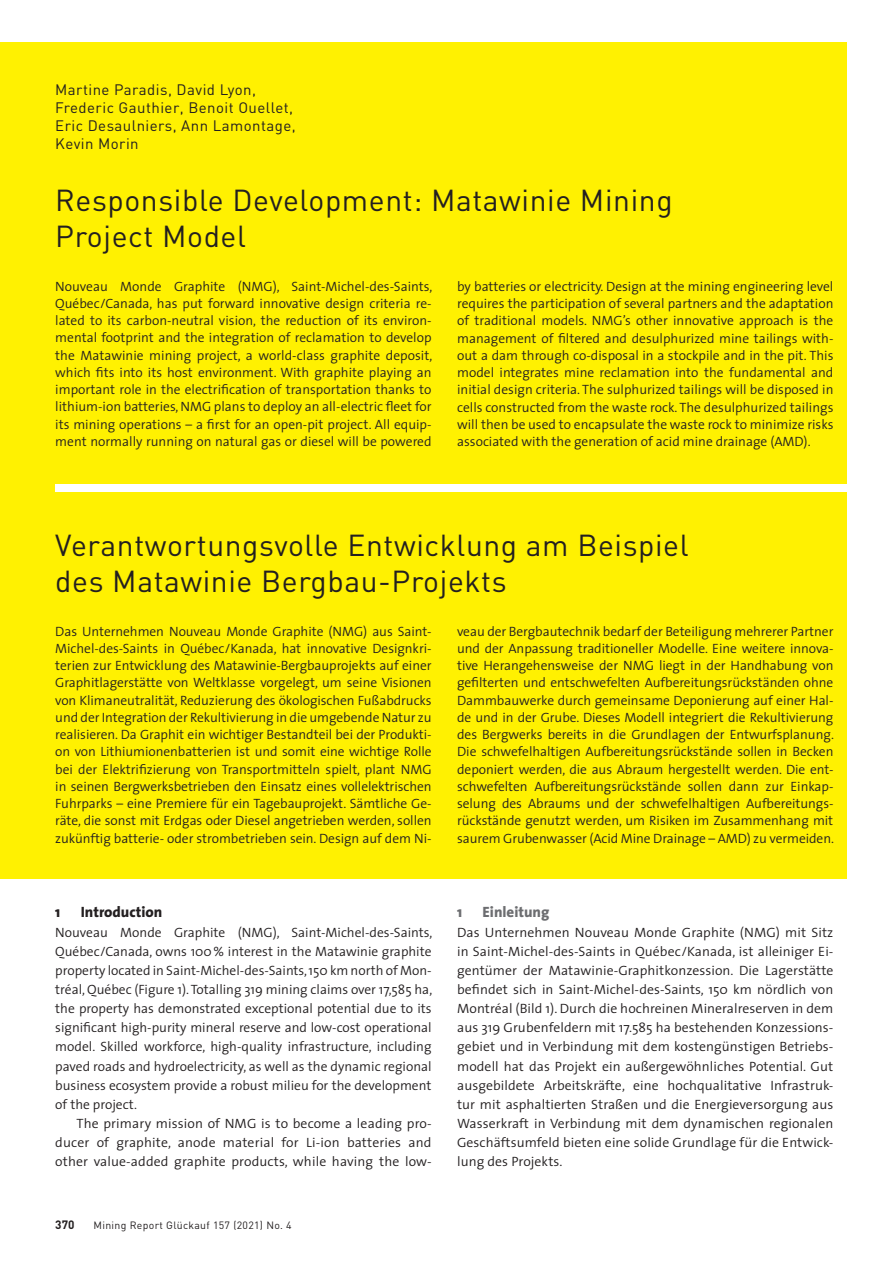
<style>
.page{position:relative;width:893px;height:1263px;background:#fff}
.page>*{position:absolute;margin:0;border:0;box-sizing:border-box;transform-origin:0 0}
.t1{font:30px/36px "DIN";letter-spacing:.02em;color:#231f20}
.t2{font:15px/18px "DIN";letter-spacing:.03em;color:#231f20}
.t3{font:800 15px "The Sans";color:#231f20}
.t4{font:800 15px "The Sans";color:#6c6d70}
.t5{font:300 13.5px/17.2px "The Sans";color:#231f20;text-align:justify}
.t6{font:700 12px "DIN";color:#231f20}
.t7{font:10.5px "DIN";letter-spacing:.03em;color:#231f20}
</style>
<div class="page">
<div style="left:0;top:43px;width:846px;height:836px;background:#fff101"></div>
<div style="left:55px;top:485px;width:821px;height:7px;background:#fff"></div>
<p class="t2" style="left:55px;top:81px;width:242px">Martine Paradis, David Lyon,<br>Frederic Gauthier, Benoit Ouellet,<br>Eric Desaulniers, Ann Lamontage,<br>Kevin Morin</p>
<h1 class="t1" style="left:55px;top:181px;width:619px">Responsible Development: Matawinie Mining<br>Project Model</h1>
<p class="t5" style="left:55px;top:277px;width:378px">Nouveau Monde Graphite (NMG), Saint-Michel-des-Saints, Québec/Canada, has put forward innovative design criteria re&shy;lated to its carbon-neutral vision, the reduction of its environ&shy;mental footprint and the integration of reclamation to develop the Matawinie mining project, a world-class graphite deposit, which fits into its host environment. With graphite playing an important role in the electrification of transportation thanks to lithium-ion batteries, NMG plans to deploy an all-electric fleet for its mining operations – a first for an open-pit project. All equip&shy;ment normally running on natural gas or diesel will be powered</p>
<p class="t5" style="left:457px;top:277px;width:378px">by batteries or electricity. Design at the mining engineering level requires the participation of several partners and the adaptation of traditional models. NMG’s other innovative approach is the management of filtered and desulphurized mine tailings with&shy;out a dam through co-disposal in a stockpile and in the pit. This model integrates mine reclamation into the fundamental and initial design criteria. The sulphurized tailings will be disposed in cells constructed from the waste rock. The desulphurized tailings will then be used to encapsulate the waste rock to minimize risks associated with the generation of acid mine drainage (AMD).</p>
<h1 class="t1" style="left:55px;top:526px;width:635px">Verantwortungsvolle Entwicklung am Beispiel des Matawinie Bergbau-Projekts</h1>
<p class="t5" style="left:55px;top:622px;width:378px">Das Unternehmen Nouveau Monde Graphite (NMG) aus Saint-Michel-des-Saints in Québec/Kanada, hat innovative Designkri&shy;terien zur Entwicklung des Matawinie-Bergbauprojekts auf einer Graphitlagerstätte von Weltklasse vorgelegt, um seine Visionen von Klimaneutralität, Reduzierung des ökologischen Fußabdrucks und der Integration der Rekultivierung in die umgebende Natur zu realisieren. Da Graphit ein wichtiger Bestandteil bei der Produkti&shy;on von Lithiumionenbatterien ist und somit eine wichtige Rolle bei der Elektrifizierung von Transportmitteln spielt, plant NMG in seinen Bergwerksbetrieben den Einsatz eines vollelektrischen Fuhrparks – eine Premiere für ein Tagebauprojekt. Sämtliche Ge&shy;räte, die sonst mit Erdgas oder Diesel angetrieben werden, sollen zukünftig batterie- oder strombetrieben sein. Design auf dem Ni-</p>
<p class="t5" style="left:457px;top:622px;width:378px">veau der Bergbautechnik bedarf der Beteiligung mehrerer Partner und der Anpassung traditioneller Modelle. Eine weitere innova&shy;tive Herangehensweise der NMG liegt in der Handhabung von gefilterten und entschwefelten Aufbereitungsrückständen ohne Dammbauwerke durch gemeinsame Deponierung auf einer Hal&shy;de und in der Grube. Dieses Modell integriert die Rekultivierung des Bergwerks bereits in die Grundlagen der Entwurfsplanung.<br>Die schwefelhaltigen Aufbereitungsrückstände sollen in Becken deponiert werden, die aus Abraum hergestellt werden. Die ent&shy;schwefelten Aufbereitungsrückstände sollen dann zur Einkap&shy;selung des Abraums und der schwefelhaltigen Aufbereitungs&shy;rückstände genutzt werden, um Risiken im Zusammenhang mit saurem Grubenwasser (Acid Mine Drainage – AMD) zu vermeiden.</p>
<p class="t3" style="left:55px;top:900px;width:7px">1</p>
<p class="t3" style="left:81px;top:900px;width:83px">Introduction</p>
<p class="t5" style="left:55px;top:922px;width:378px;line-height:19.2px">Nouveau Monde Graphite (NMG), Saint-Michel-des-Saints, Québec/Canada, owns 100% interest in the Matawinie graphite property located in Saint-Michel-des-Saints, 150 km north of Mon&shy;tréal, Québec (Figure 1). Totalling 319 mining claims over 17,585 ha, the property has demonstrated exceptional potential due to its significant high-purity mineral reserve and low-cost operational model. Skilled workforce, high-quality infrastructure, including paved roads and hydroelectricity, as well as the dynamic regional business ecosystem provide a robust milieu for the development of the project.</p>
<p class="t5" style="left:55px;top:1113px;width:378px;line-height:19.2px;text-indent:21px">The primary mission of NMG is to become a leading pro&shy;ducer of graphite, anode material for Li-ion batteries and other value-added graphite products, while having the low-</p>
<p class="t6" style="left:55px;top:1217px;width:21px">370</p>
<p class="t7" style="left:94px;top:1218px;width:200px">Mining Report Glückauf 157 (2021) No. 4</p>
<p class="t4" style="left:457px;top:900px;width:7px">1</p>
<p class="t4" style="left:483px;top:900px;width:68px">Einleitung</p>
<p class="t5" style="left:457px;top:922px;width:378px;line-height:19.2px">Das Unternehmen Nouveau Monde Graphite (NMG) mit Sitz in Saint-Michel-des-Saints in Québec/Kanada, ist alleiniger Ei&shy;gentümer der Matawinie-Graphitkonzession. Die Lagerstätte befindet sich in Saint-Michel-des-Saints, 150 km nördlich von Montréal (Bild 1). Durch die hochreinen Mineralreserven in dem aus 319 Grubenfeldern mit 17.585 ha bestehenden Konzessions&shy;gebiet und in Verbindung mit dem kostengünstigen Betriebs&shy;modell hat das Projekt ein außergewöhnliches Potential. Gut ausgebildete Arbeitskräfte, eine hochqualitative Infrastruk&shy;tur mit asphaltierten Straßen und die Energieversorgung aus Wasserkraft in Verbindung mit dem dynamischen regionalen Geschäftsumfeld bieten eine solide Grundlage für die Entwick&shy;lung des Projekts.</p>
</div>
